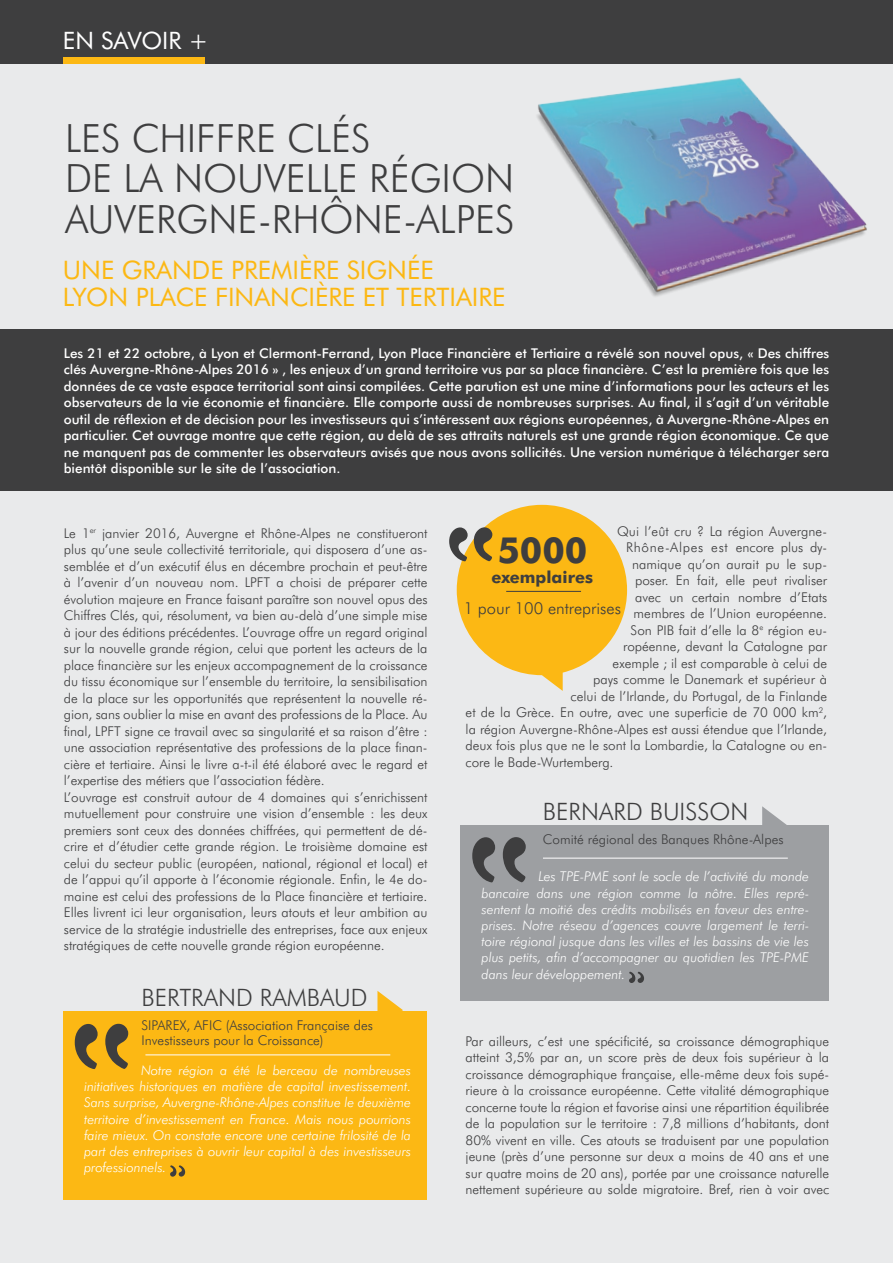
<style>
.page{position:relative;width:893px;height:1263px;background:#e9eaeb}
.page>*{position:absolute;margin:0;border:0;box-sizing:border-box;transform-origin:0 0}
.t1{font:300 39px "Futura BT";color:#3e3e3f}
.t2{font:700 36px "Futura BT";color:#3e3e3f}
.t3{font:25.5px "Futura BT";color:#fcb814}
.t4{font:300 24px "Futura BT";color:#3e3e3f}
.t5{font:24px "Futura BT";color:#fff}
.t6{font:300 16.5px "Futura BT";color:#3e3e3f}
.t7{font:700 16.5px "Futura BT";color:#3e3e3f}
.t8{font:300 13.5px/16.5px "Futura BT";color:#3e3e3f;text-align:justify}
.t9{font:500 13.5px/16.5px "Futura BT";color:#fff;text-align:justify}
.t10{font:italic 300 13.5px/16.2px "Futura BT";letter-spacing:-.005em;color:#fff;text-align:justify}
.t11{font:300 13.5px "Futura BT";letter-spacing:.05em;color:#3e3e3f}
</style>
<div class="page">
<div style="left:0;top:0;width:893px;height:64px;background:#3e3e3f"></div>
<div style="left:63px;top:58px;width:142px;height:6px;background:#fcb814"></div>
<svg style="left:449px;top:505px;width:178px;height:186px"></svg>
<hr style="left:506px;top:591px;width:75px;height:1px;background:#3e3e3f">
<div style="left:460px;top:825px;width:369px;height:176px;background:#9d9fa2"></div>
<div style="left:0;top:330px;width:893px;height:161px;background:#3e3e3f"></div>
<hr style="left:543px;top:858px;width:245px;height:1px;background:#fff">
<svg style="left:629px;top:972px;width:15px;height:11px"></svg>
<svg style="left:472px;top:837px;width:54px;height:45px"></svg>
<svg style="left:762px;top:806px;width:25px;height:19px"></svg>
<img style="left:537px;top:77px;width:330px;height:220px">
<div style="left:63px;top:1011px;width:363px;height:188px;background:#fcb814"></div>
<hr style="left:145px;top:1054px;width:245px;height:1px;background:#fff">
<svg style="left:170px;top:1165px;width:15px;height:12px"></svg>
<svg style="left:75px;top:1024px;width:53px;height:45px"></svg>
<svg style="left:377px;top:991px;width:26px;height:20px"></svg>
<p class="t5" style="left:63px;top:26px;width:147px">EN SAVOIR +</p>
<p class="t1" style="left:65px;top:114px;width:307px">LES CHIFFRE CLÉS</p>
<p class="t1" style="left:65px;top:155px;width:451px">DE LA NOUVELLE RÉGION</p>
<p class="t1" style="left:65px;top:195px;width:451px">AUVERGNE-RHÔNE-ALPES</p>
<p class="t3" style="left:63px;top:254px;width:372px">UNE GRANDE PREMIÈRE SIGNÉE</p>
<p class="t3" style="left:63px;top:281px;width:444px">LYON PLACE FINANCIÈRE ET TERTIAIRE</p>
<p class="t9" style="left:64px;top:344px;width:767px">Les 21 et 22 octobre, à Lyon et Clermont-Ferrand, Lyon Place Financière et Tertiaire a révélé son nouvel opus, « Des chiffres clés Auvergne-Rhône-Alpes 2016 » , les enjeux d’un grand territoire vus par sa place financière. C’est la première fois que les données de ce vaste espace territorial sont ainsi compilées. Cette parution est une mine d’informations pour les acteurs et les observateurs de la vie économie et financière. Elle comporte aussi de nombreuses surprises. Au final, il s’agit d’un véritable outil de réflexion et de décision pour les investisseurs qui s’intéressent aux régions européennes, à Auvergne-Rhône-Alpes en particulier. Cet ouvrage montre que cette région, au delà de ses attraits naturels est une grande région économique. Ce que ne manquent pas de commenter les observateurs avisés que nous avons sollicités. Une version numérique à télécharger sera bientôt disponible sur le site de l’association.</p>
<p class="t8" style="left:64px;top:524px;width:365px">Le 1<sup>er</sup> janvier 2016, Auvergne et Rhône-Alpes ne constitueront plus qu’une seule collectivité territoriale, qui disposera d’une as&shy;semblée et d’un exécutif élus en décembre prochain et peut-être à l’avenir d’un nouveau nom. LPFT a choisi de préparer cette évolution majeure en France faisant paraître son nouvel opus des Chiffres Clés, qui, résolument, va bien au-delà d’une simple mise à jour des éditions précédentes. L’ouvrage offre un regard original sur la nouvelle grande région, celui que portent les acteurs de la place financière sur les enjeux accompagnement de la croissance du tissu économique sur l’ensemble du territoire, la sensibilisation de la place sur les opportunités que représentent la nouvelle ré&shy;gion, sans oublier la mise en avant des professions de la Place. Au final, LPFT signe ce travail avec sa singularité et sa raison d’être : une association représentative des professions de la place finan&shy;cière et tertiaire. Ainsi le livre a-t-il été élaboré avec le regard et l’expertise des métiers que l’association fédère.</p>
<p class="t8" style="left:64px;top:788px;width:365px">L’ouvrage est construit autour de 4 domaines qui s’enrichissent mutuellement pour construire une vision d’ensemble : les deux premiers sont ceux des données chiffrées, qui permettent de dé&shy;crire et d’étudier cette grande région. Le troisième domaine est celui du secteur public (européen, national, régional et local) et de l’appui qu’il apporte à l’économie régionale. Enfin, le 4e do&shy;maine est celui des professions de la Place financière et tertiaire.<br>Elles livrent ici leur organisation, leurs atouts et leur ambition au service de la stratégie industrielle des entreprises, face aux enjeux stratégiques de cette nouvelle grande région européenne.</p>
<p class="t4" style="left:142px;top:983px;width:227px">BERTRAND RAMBAUD</p>
<p class="t8" style="left:142px;top:1017px;width:233px">SIPAREX, AFIC (Association Française des</p>
<p class="t8" style="left:142px;top:1032px;width:183px">Investisseurs pour la Croissance)</p>
<p class="t10" style="left:84px;top:1062px;width:329px;text-indent:57px">Notre région a été le berceau de nombreuses initiatives historiques en matière de capital investissement.<br>Sans surprise, Auvergne-Rhône-Alpes constitue le deuxième territoire d’investissement en France. Mais nous pourrions faire mieux. On constate encore une certaine frilosité de la part des entreprises à ouvrir leur capital à des investisseurs professionnels.</p>
<p class="t8" style="left:617px;top:522px;width:211px">Qui l’eût cru ? La région Auvergne-</p>
<p class="t11" style="left:626px;top:539px;width:203px">Rhône-Alpes est encore plus dy-</p>
<p class="t8" style="left:632px;top:555px;width:197px">namique qu’on aurait pu le sup-</p>
<p class="t8" style="left:635px;top:572px;width:194px">poser. En fait, elle peut rivaliser</p>
<p class="t8" style="left:635px;top:588px;width:194px">avec un certain nombre d’Etats</p>
<p class="t8" style="left:634px;top:605px;width:195px">membres de l’Union européenne.</p>
<p class="t8" style="left:631px;top:621px;width:198px">Son PIB fait d’elle la 8<sup>e</sup> région eu-</p>
<p class="t8" style="left:623px;top:638px;width:205px">ropéenne, devant la Catalogne par</p>
<p class="t8" style="left:613px;top:654px;width:216px">exemple ; il est comparable à celui de</p>
<p class="t8" style="left:593px;top:671px;width:235px">pays comme le Danemark et supérieur à</p>
<p class="t8" style="left:571px;top:687px;width:258px">celui de l’Irlande, du Portugal, de la Finlande</p>
<p class="t8" style="left:466px;top:704px;width:363px">et de la Grèce. En outre, avec une superficie de 70 000 km<sup>2</sup>,</p>
<p class="t8" style="left:466px;top:720px;width:363px">la région Auvergne-Rhône-Alpes est aussi étendue que l’Irlande,</p>
<p class="t8" style="left:466px;top:737px;width:363px">deux fois plus que ne le sont la Lombardie, la Catalogne ou en-</p>
<p class="t8" style="left:466px;top:753px;width:149px">core le Bade-Wurtemberg.</p>
<p class="t2" style="left:497px;top:528px;width:91px">5000</p>
<p class="t7" style="left:492px;top:567px;width:103px">exemplaires</p>
<p class="t6" style="left:464px;top:598px;width:159px">1 pour 100 entreprises</p>
<p class="t4" style="left:543px;top:797px;width:207px">BERNARD BUISSON</p>
<p class="t8" style="left:543px;top:831px;width:242px">Comité régional des Banques Rhône-Alpes</p>
<p class="t10" style="left:482px;top:868px;width:329px;text-indent:57px">Les TPE-PME sont le socle de l’activité du monde bancaire dans une région comme la nôtre. Elles repré&shy;sentent la moitié des crédits mobilisés en faveur des entre&shy;prises. Notre réseau d’agences couvre largement le terri&shy;toire régional jusque dans les villes et les bassins de vie les plus petits, afin d’accompagner au quotidien les TPE-PME dans leur développement.</p>
<p class="t8" style="left:466px;top:1032px;width:365px">Par ailleurs, c’est une spécificité, sa croissance démographique atteint 3,5% par an, un score près de deux fois supérieur à la croissance démographique française, elle-même deux fois supé&shy;rieure à la croissance européenne. Cette vitalité démographique concerne toute la région et favorise ainsi une répartition équilibrée de la population sur le territoire : 7,8 millions d’habitants, dont 80% vivent en ville. Ces atouts se traduisent par une population jeune (près d’une personne sur deux a moins de 40 ans et une sur quatre moins de 20 ans), portée par une croissance naturelle nettement supérieure au solde migratoire. Bref, rien à voir avec</p>
</div>
